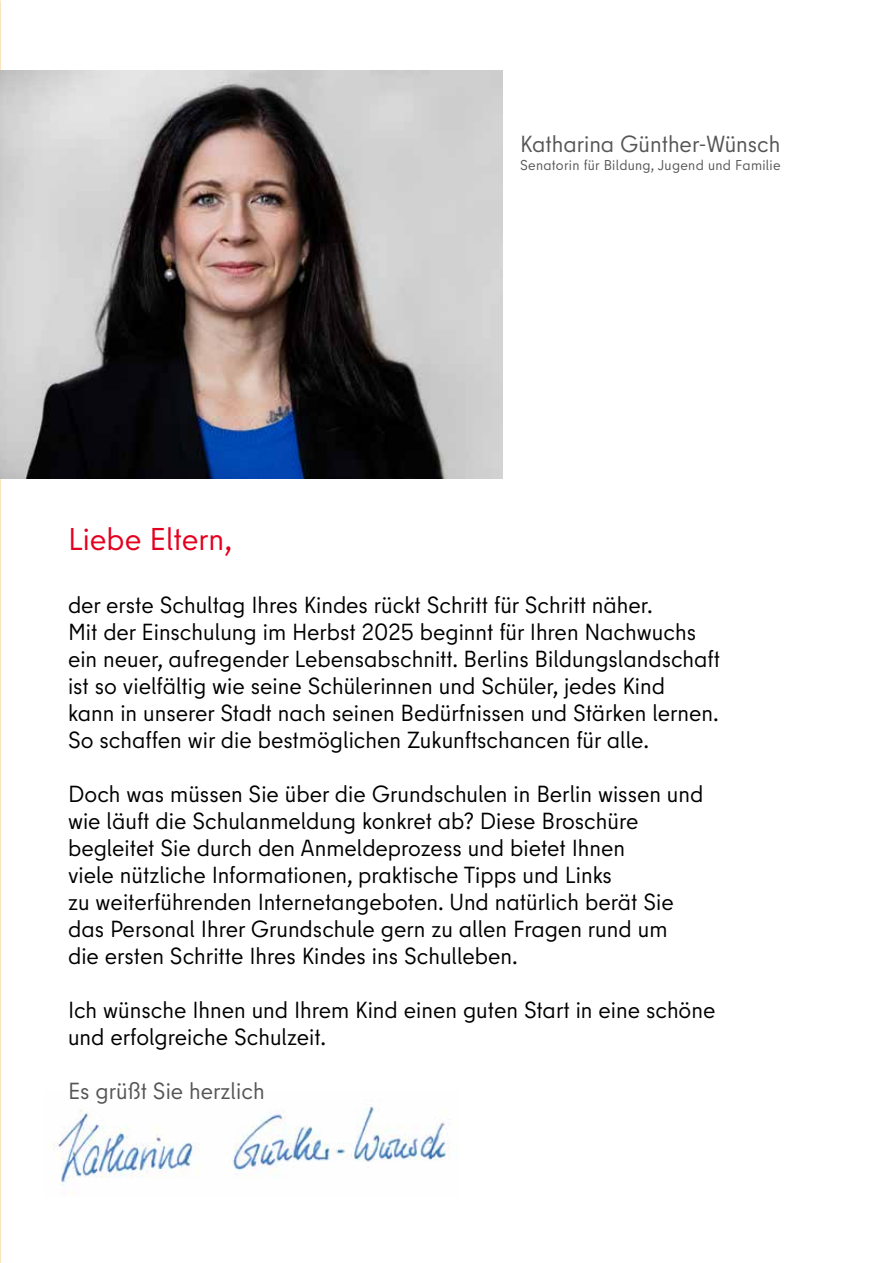
<style>
.page{position:relative;width:893px;height:1263px;background:#fff}
.page>*{position:absolute;margin:0;border:0;box-sizing:border-box;transform-origin:0 0}
.S2{font:31.5px "Berlin Type";color:#e3001f}
.Copy_9_5_pt{font:23.25px/27px "Berlin Type";color:#000}
.Copy_9_5_pt-2{font:23.25px "Berlin Type";color:#565656}
.Copy_9_5_pt-3{font:14.25px "Berlin Type";letter-spacing:.02em;color:#565656}
</style>
<div class="page">
<svg style="left:0;top:478px;width:1px;height:785px"></svg>
<img style="left:0;top:71px;width:502px;height:407px">
<img style="left:52px;top:1106px;width:398px;height:89px">
<p class="Copy_9_5_pt-2" style="left:520px;top:130px;width:262px">Katharina Günther-Wünsch</p>
<p class="Copy_9_5_pt-3" style="left:520px;top:157px;width:262px">Senatorin für Bildung, Jugend und Familie</p>
<p class="S2" style="left:68px;top:520px;width:166px">Liebe Eltern,</p>
<p class="Copy_9_5_pt" style="left:68px;top:592px;width:654px">der erste Schultag Ihres Kindes rückt Schritt für Schritt näher.<br>Mit der Einschulung im Herbst 2025 beginnt für Ihren Nachwuchs ein neuer, aufregender Lebensabschnitt. Berlins Bildungslandschaft ist so vielfältig wie seine Schülerinnen und Schüler, jedes Kind<br>kann in unserer Stadt nach seinen Bedürfnissen und Stärken lernen.<br>So schaffen wir die bestmöglichen Zukunftschancen für alle.</p>
<p class="Copy_9_5_pt" style="left:68px;top:781px;width:637px">Doch was müssen Sie über die Grundschulen in Berlin wissen und wie läuft die Schulanmeldung konkret ab? Diese Broschüre begleitet Sie durch den Anmeldeprozess und bietet Ihnen<br>viele nützliche Informationen, praktische Tipps und Links<br>zu weiterführenden Internetangeboten. Und natürlich berät Sie das Personal Ihrer Grundschule gern zu allen Fragen rund um die ersten Schritte Ihres Kindes ins Schulleben.</p>
<p class="Copy_9_5_pt" style="left:68px;top:997px;width:649px">Ich wünsche Ihnen und Ihrem Kind einen guten Start in eine schöne und erfolgreiche Schulzeit.</p>
<p class="Copy_9_5_pt-2" style="left:68px;top:1077px;width:198px">Es grüßt Sie herzlich</p>
</div>
